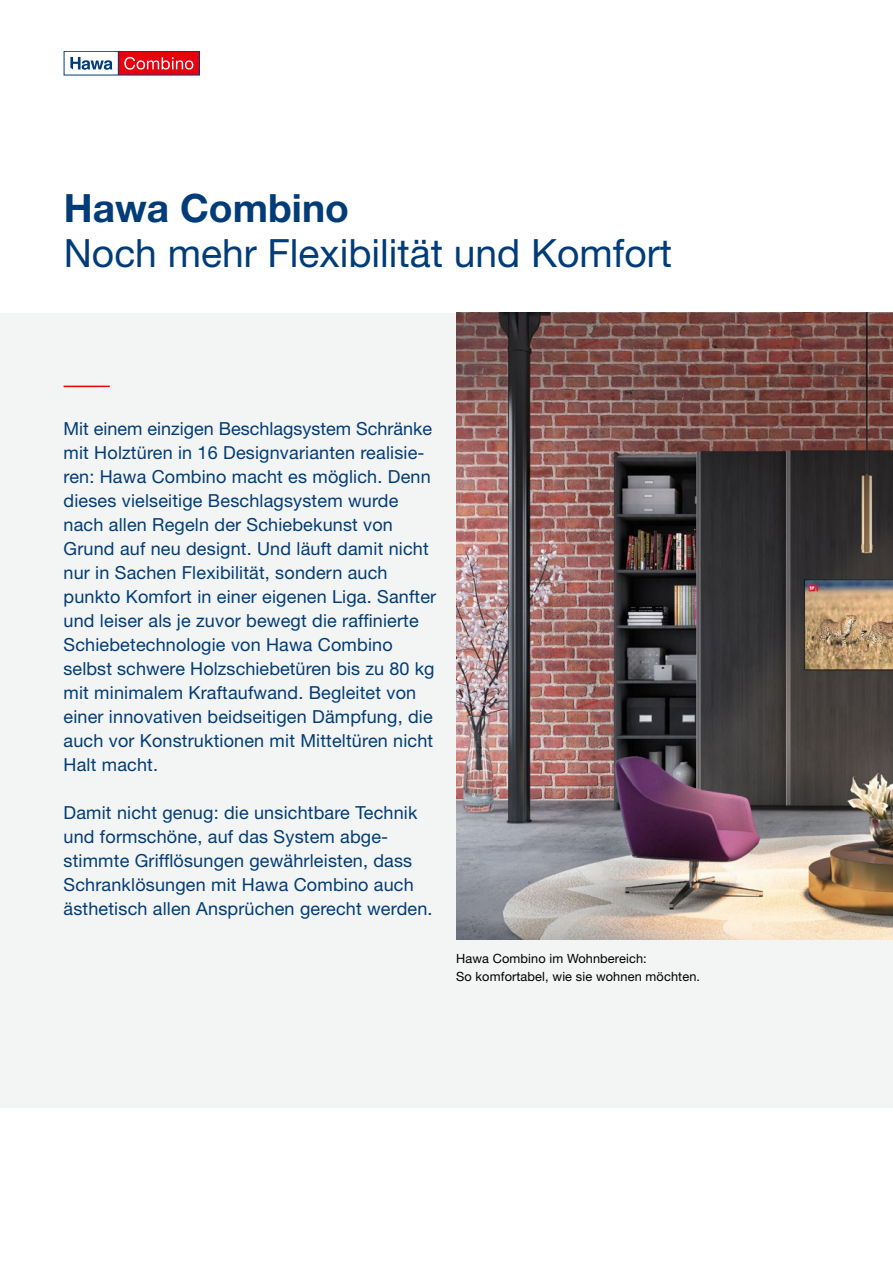
<style>
.page{position:relative;width:893px;height:1263px;background:#fff}
.page>*{position:absolute;margin:0;border:0;box-sizing:border-box;transform-origin:0 0}
.t1{font:39px "Helvetica Neue LT Std";color:#003c78}
.t2{font:700 39px "Helvetica Neue LT Std";color:#003c78}
.t3{font:18px/24px "Helvetica Neue LT Std";letter-spacing:.01em;color:#003c78}
.t4{font:12.75px/18px "Helvetica Neue LT Std";letter-spacing:.01em;color:#000}
</style>
<div class="page">
<div style="left:0;top:313px;width:893px;height:794px;background:#f3f4f4"></div>
<img style="left:456px;top:313px;width:437px;height:626px">
<svg style="left:64px;top:51px;width:136px;height:24px"></svg>
<hr style="left:64px;top:386px;width:46px;height:1px;background:#e7000e">
<h1 class="t2" style="left:64px;top:184px;width:287px">Hawa Combino</h1>
<h1 class="t1" style="left:64px;top:230px;width:610px">Noch mehr Flexibilität und Komfort</h1>
<p class="t3" style="left:64px;top:416px;width:374px">Mit einem einzigen Beschlagsystem Schränke mit Holztüren in 16 Designvarianten realisie&shy;ren: Hawa Combino macht es möglich. Denn dieses vielseitige Beschlagsystem wurde nach allen Regeln der Schiebekunst von Grund auf neu designt. Und läuft damit nicht nur in Sachen Flexibilität, sondern auch punkto Komfort in einer eigenen Liga. Sanfter und leiser als je zuvor bewegt die raffinierte Schiebetechnologie von Hawa Combino selbst schwere Holzschiebetüren bis zu 80 kg mit minimalem Kraftaufwand. Begleitet von einer innovativen beidseitigen Dämpfung, die auch vor Konstruktionen mit Mitteltüren nicht Halt macht.</p>
<p class="t3" style="left:64px;top:800px;width:370px">Damit nicht genug: die unsichtbare Technik und formschöne, auf das System abge&shy;stimmte Grifflösungen gewährleisten, dass Schranklösungen mit Hawa Combino auch ästhetisch allen Ansprüchen gerecht werden.</p>
<p class="t4" style="left:456px;top:949px;width:246px">Hawa Combino im Wohnbereich:<br>So komfortabel, wie sie wohnen möchten.</p>
</div>
